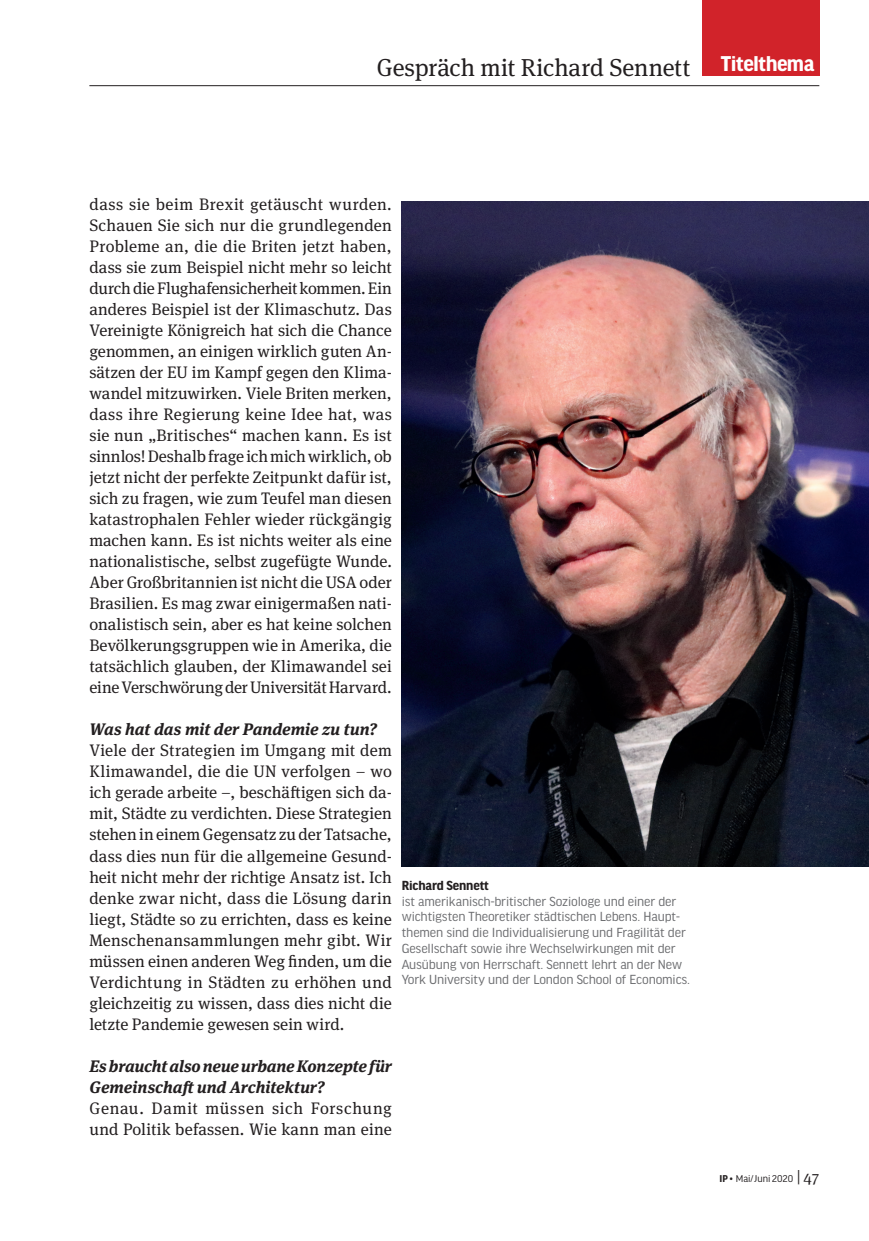
<style>
.page{position:relative;width:869px;height:1241px;background:#fff}
.page>*{position:absolute;margin:0;border:0;box-sizing:border-box;transform-origin:0 0}
.t1{font:24.5px "Meta Serif Pro";letter-spacing:-.005em;color:#231f20}
.t2{font:700 22.75px "Good Headline Pro";letter-spacing:-.025em;color:#fff}
.t3{font:16.62px/21px "Meta Serif Pro";letter-spacing:.005em;color:#231f20;text-align:justify}
.t4{font:italic 700 16.62px/21px "Meta Serif Pro";color:#231f20}
.t5{font:14px/15.8px "Good Headline Pro";letter-spacing:-.01em;color:#6c6d70}
.t6{font:700 14px "Good Headline Pro";letter-spacing:-.01em;color:#231f20}
.t7{font:10.5px "Good Headline Pro";color:#231f20}
.s1{font-weight:700}
.s2{font-family:"Meta Serif Pro";font-size:15.75px}
</style>
<div class="page">
<hr style="left:89px;top:85px;width:730px;height:1px;background:#231f20">
<div style="left:701px;top:0;width:118px;height:76px;background:#d1232a"></div>
<img style="left:401px;top:201px;width:467px;height:665px">
<h1 class="t1" style="left:376px;top:49px;width:315px">Gespräch mit Richard Sennett</h1>
<h2 class="t2" style="left:720px;top:53px;width:95px">Titelthema</h2>
<p class="t3" style="left:89px;top:193px;width:304px">dass sie beim Brexit getäuscht wurden.<br>Schauen Sie sich nur die grundlegenden Probleme an, die die Briten jetzt haben, dass sie zum Beispiel nicht mehr so leicht durch die Flughafensicherheit kommen. Ein anderes Beispiel ist der Klimaschutz. Das Vereinigte Königreich hat sich die Chance genommen, an einigen wirklich guten An&shy;sätzen der EU im Kampf gegen den Klima&shy;wandel mitzuwirken. Viele Briten merken, dass ihre Regierung keine Idee hat, was sie nun „Britisches“ machen kann. Es ist sinnlos! Deshalb frage ich mich wirklich, ob jetzt nicht der perfekte Zeitpunkt dafür ist, sich zu fragen, wie zum Teufel man diesen katastrophalen Fehler wieder rückgängig machen kann. Es ist nichts weiter als eine nationalistische, selbst zugefügte Wunde.<br>Aber Großbritannien ist nicht die USA oder Brasilien. Es mag zwar einigermaßen nati&shy;onalistisch sein, aber es hat keine solchen Bevölkerungsgruppen wie in Amerika, die tatsächlich glauben, der Klimawandel sei eine Verschwörung der Universität Harvard.</p>
<p class="t4" style="left:89px;top:717px;width:289px">Was hat das mit der Pandemie zu tun?</p>
<p class="t3" style="left:89px;top:739px;width:304px">Viele der Strategien im Umgang mit dem Klimawandel, die die UN verfolgen – wo ich gerade arbeite –, beschäftigen sich da&shy;mit, Städte zu verdichten. Diese Strategien stehen in einem Gegensatz zu der Tatsache, dass dies nun für die allgemeine Gesund&shy;heit nicht mehr der richtige Ansatz ist. Ich denke zwar nicht, dass die Lösung darin liegt, Städte so zu errichten, dass es keine Menschenansammlungen mehr gibt. Wir müssen einen anderen Weg finden, um die Verdichtung in Städten zu erhöhen und gleichzeitig zu wissen, dass dies nicht die letzte Pandemie gewesen sein wird.</p>
<p class="t4" style="left:89px;top:1053px;width:304px">Es braucht also neue urbane Konzepte für<br>Gemeinschaft und Architektur?</p>
<p class="t3" style="left:89px;top:1096px;width:304px">Genau. Damit müssen sich Forschung und Politik befassen. Wie kann man eine</p>
<p class="t6" style="left:401px;top:878px;width:89px">Richard Sennett</p>
<p class="t5" style="left:401px;top:893px;width:290px">ist amerikanisch-britischer Soziologe und einer der wichtigsten Theoretiker städtischen Lebens. Haupt&shy;themen sind die Individualisierung und Fragilität der Gesellschaft sowie ihre Wechselwirkungen mit der Ausübung von Herrschaft. Sennett lehrt an der New York University und der London School of Economics.</p>
<p class="t7" style="left:719px;top:1173px;width:101px"><span class="s1">IP</span> • Mai/Juni 2020 <span class="s2">| 47</span></p>
</div>
